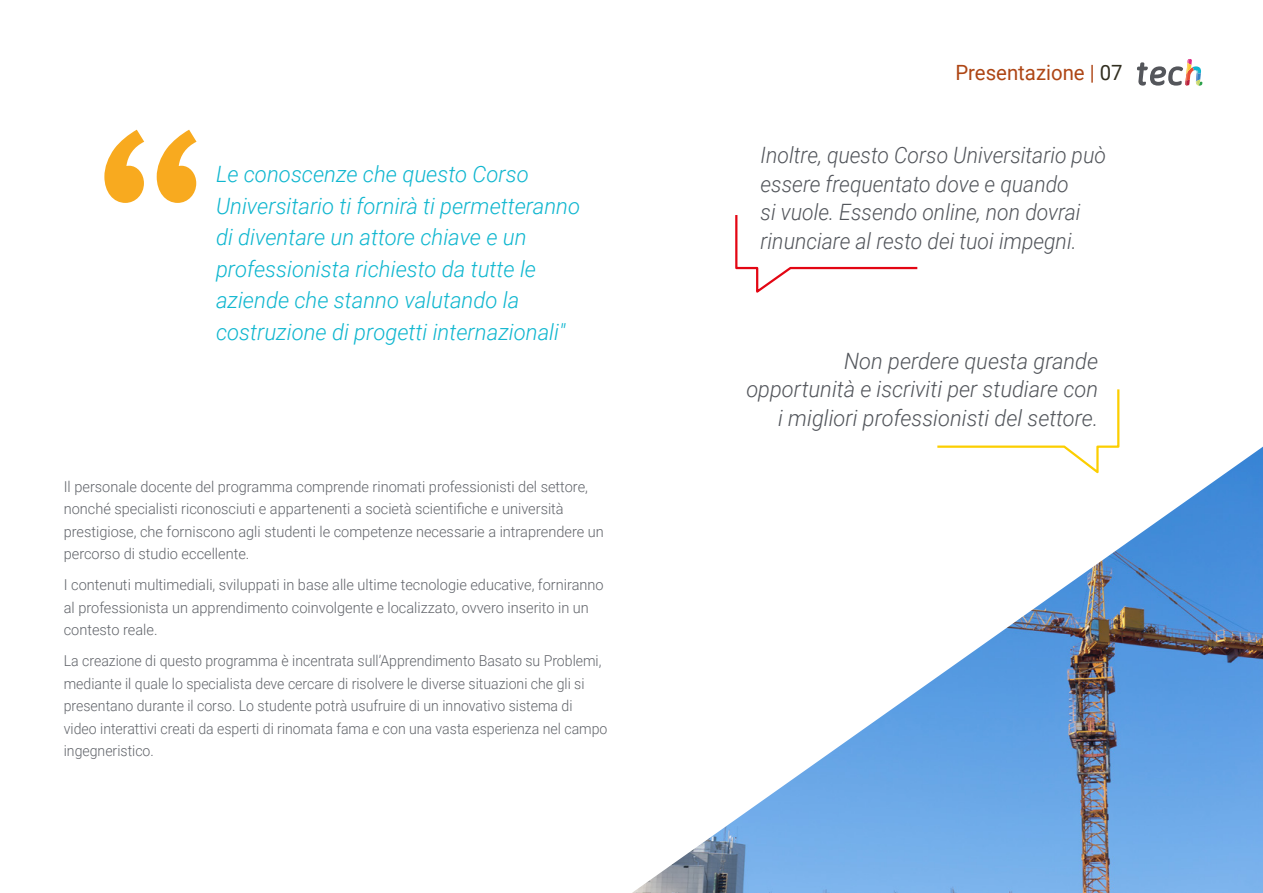
<style>
.page{position:relative;width:1263px;height:893px;background:#fff}
.page>*{position:absolute;margin:0;border:0;box-sizing:border-box;transform-origin:0 0}
.t1{font:italic 300 22.5px/31.5px "Roboto";color:#0fb6cf}
.t2{font:italic 300 22.5px/28.5px "Roboto";color:#52555b;scale:.94 1}
.t3{font:italic 300 22.5px/28.5px "Roboto";color:#52555b;text-align:right}
.t4{font:21px "Roboto";color:#ae4615}
.t5{font:300 15px/22.5px "Roboto";color:#61646a}
.t6{font:300 15px/22.5px "Roboto";color:#61646a;scale:.94 1}
.s1{color:#312e20}
</style>
<div class="page">
<svg style="left:104px;top:130px;width:93px;height:73px"></svg>
<svg style="left:1137px;top:59px;width:65px;height:27px"></svg>
<img style="left:632px;top:447px;width:631px;height:446px">
<svg style="left:935px;top:389px;width:185px;height:88px"></svg>
<svg style="left:735px;top:215px;width:183px;height:78px"></svg>
<h1 class="t1" style="left:216px;top:158px;width:366px">Le conoscenze che questo Corso Universitario ti fornirà ti permetteranno di diventare un attore chiave e un professionista richiesto da tutte le aziende che stanno valutando la costruzione di progetti internazionali"</h1>
<p class="t5" style="left:64px;top:475px;width:541px">Il personale docente del programma comprende rinomati professionisti del settore, nonché specialisti riconosciuti e appartenenti a società scientifiche e università prestigiose, che forniscono agli studenti le competenze necessarie a intraprendere un percorso di studio eccellente.</p>
<p class="t5" style="left:64px;top:573px;width:541px">I contenuti multimediali, sviluppati in base alle ultime tecnologie educative, forniranno al professionista un apprendimento coinvolgente e localizzato, ovvero inserito in un contesto reale.</p>
<p class="t6" style="left:64px;top:649px;width:580px">La creazione di questo programma è incentrata sull’Apprendimento Basato su Problemi, mediante il quale lo specialista deve cercare di risolvere le diverse situazioni che gli si presentano durante il corso. Lo studente potrà usufruire di un innovativo sistema di video interattivi creati da esperti di rinomata fama e con una vasta esperienza nel campo ingegneristico.</p>
<h2 class="t4" style="left:955px;top:57px;width:169px">Presentazione | <span class="s1">07</span></h2>
<h1 class="t2" style="left:761px;top:140px;width:369px">Inoltre, questo Corso Universitario può essere frequentato dove e quando<br>si vuole. Essendo online, non dovrai rinunciare al resto dei tuoi impegni.</h1>
<h1 class="t3" style="left:746px;top:346px;width:353px">Non perdere questa grande opportunità e iscriviti per studiare con i migliori professionisti del settore.</h1>
</div>
